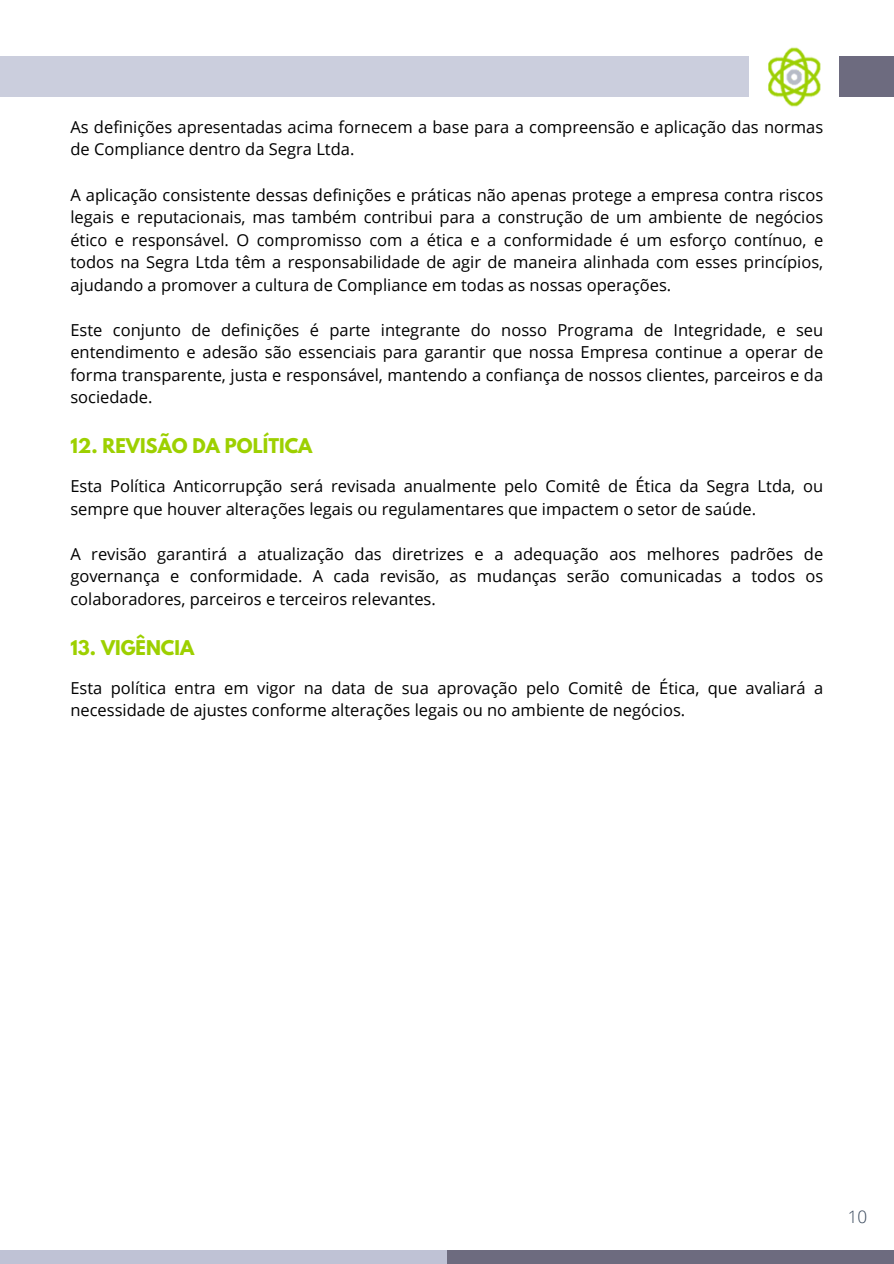
<style>
.page{position:relative;width:894px;height:1264px;background:#fff}
.page>*{position:absolute;margin:0;border:0;box-sizing:border-box;transform-origin:0 0}
.t1{font:700 18px "League Spartan";color:#9dd000}
.t2{font:300 17.1px "Open Sans";color:#37465a}
.t3{font:16.5px/22.5px "Open Sans";color:#000}
</style>
<div class="page">
<img style="left:768px;top:47px;width:53px;height:60px">
<div style="left:446px;top:1250px;width:447px;height:13px;background:#6d6b7f"></div>
<div style="left:0;top:1250px;width:446px;height:13px;background:#bfc2d5"></div>
<div style="left:0;top:57px;width:748px;height:40px;background:#cbcedd"></div>
<div style="left:839px;top:57px;width:54px;height:40px;background:#6d6b7f"></div>
<p class="t3" style="left:70px;top:115px;width:754px">As definições apresentadas acima fornecem a base para a compreensão e aplicação das normas de Compliance dentro da Segra Ltda.</p>
<p class="t3" style="left:70px;top:183px;width:754px;text-align:justify">A aplicação consistente dessas definições e práticas não apenas protege a empresa contra riscos legais e reputacionais, mas também contribui para a construção de um ambiente de negócios ético e responsável. O compromisso com a ética e a conformidade é um esforço contínuo, e todos na Segra Ltda têm a responsabilidade de agir de maneira alinhada com esses princípios, ajudando a promover a cultura de Compliance em todas as nossas operações.</p>
<p class="t3" style="left:70px;top:318px;width:754px;text-align:justify">Este conjunto de definições é parte integrante do nosso Programa de Integridade, e seu entendimento e adesão são essenciais para garantir que nossa Empresa continue a operar de forma transparente, justa e responsável, mantendo a confiança de nossos clientes, parceiros e da sociedade.</p>
<p class="t1" style="left:70px;top:437px;width:243px">12. REVISÃO DA POLÍTICA</p>
<p class="t3" style="left:70px;top:474px;width:754px">Esta Política Anticorrupção será revisada anualmente pelo Comitê de Ética da Segra Ltda, ou sempre que houver alterações legais ou regulamentares que impactem o setor de saúde.</p>
<p class="t3" style="left:70px;top:542px;width:754px;text-align:justify">A revisão garantirá a atualização das diretrizes e a adequação aos melhores padrões de governança e conformidade. A cada revisão, as mudanças serão comunicadas a todos os colaboradores, parceiros e terceiros relevantes.</p>
<p class="t1" style="left:70px;top:638px;width:125px">13. VIGÊNCIA</p>
<p class="t3" style="left:70px;top:676px;width:754px">Esta política entra em vigor na data de sua aprovação pelo Comitê de Ética, que avaliará a necessidade de ajustes conforme alterações legais ou no ambiente de negócios.</p>
<p class="t2" style="left:847px;top:1204px;width:21px">10</p>
</div>
